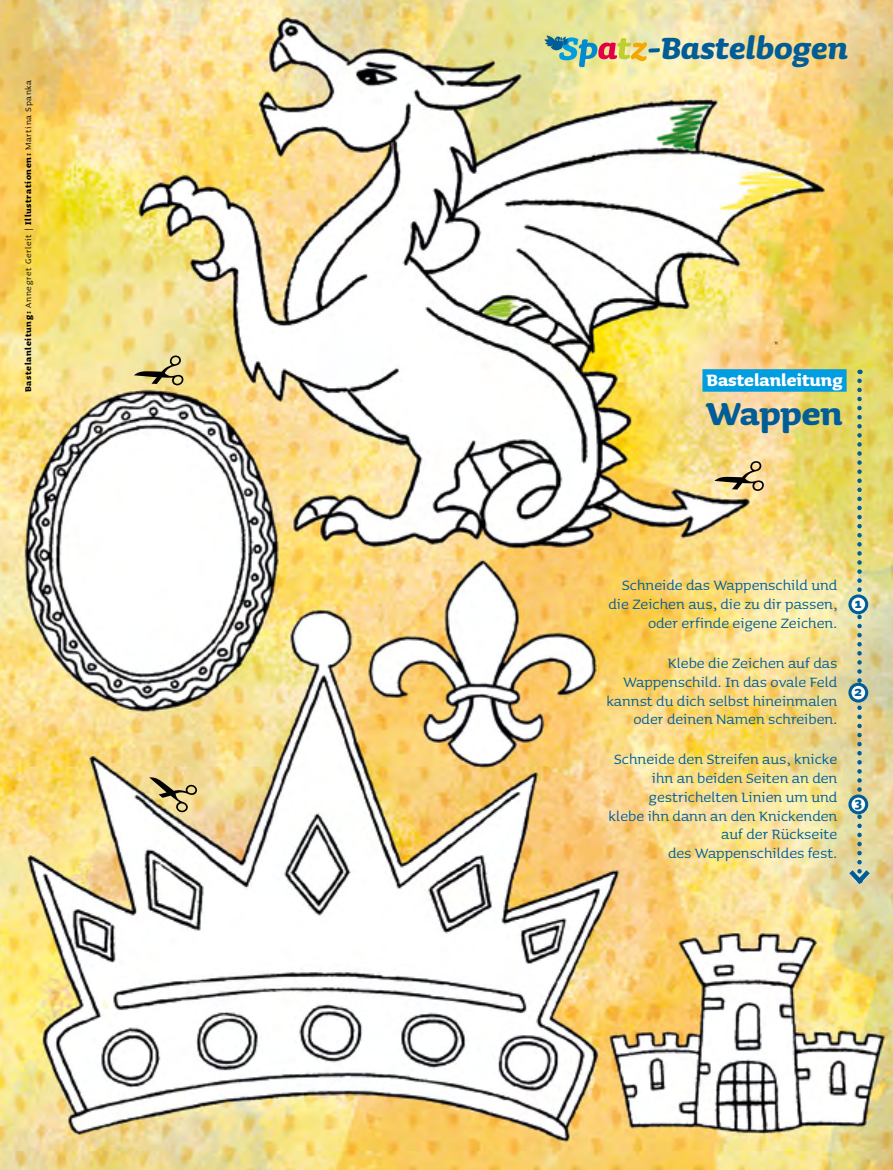
<style>
.page{position:relative;width:893px;height:1170px;background:#fff}
.page>*{position:absolute;margin:0;border:0;box-sizing:border-box;transform-origin:0 0}
.t1{font:700 40.5px "Sauna";color:#005d97}
.t2{font:italic 700 39px "Sauna";color:#005d97}
.t3{font:700 21px "Sauna";color:#fff}
.t4{font:18px/18.8px "Sauna";color:#005d97;text-align:right}
.t5{font:700 17.4px "Sauna";color:#005d97}
.t6{font:700 10.5px "Sauna";letter-spacing:.06em;color:#000}
.s1{font-weight:400}
</style>
<div class="page">
<img style="left:0;top:0;width:893px;height:1169px">
<svg style="left:544px;top:36px;width:103px;height:31px;background:#b4bd91"></svg>
<div style="left:702px;top:369px;width:145px;height:22px;background:#009ee0"></div>
<svg style="left:714px;top:461px;width:50px;height:30px"></svg>
<svg style="left:134px;top:355px;width:49px;height:30px"></svg>
<svg style="left:149px;top:777px;width:48px;height:35px;background:#b9a872"></svg>
<div style="left:841px;top:360px;width:38px;height:532px;background:#fff;opacity:.75"></div>
<svg style="left:845px;top:381px;width:29px;height:506px;background:#d4d08b"></svg>
<svg style="left:850px;top:596px;width:17px;height:16px"></svg>
<div style="left:848px;top:594px;width:20px;height:20px;border:3px solid #005d97;border-radius:50%"></div>
<svg style="left:850px;top:684px;width:17px;height:17px"></svg>
<div style="left:848px;top:682px;width:20px;height:20px;border:3px solid #005d97;border-radius:50%"></div>
<svg style="left:850px;top:796px;width:17px;height:16px"></svg>
<div style="left:848px;top:794px;width:20px;height:20px;border:3px solid #005d97;border-radius:50%"></div>
<p class="t6" style="left:23px;top:392px;width:314px;rotate:-90deg">Bastelanleitung: <span class="s1">Annegret Gerleit |</span> Illustrationen: <span class="s1">Martina Spanka</span></p>
<h2 class="t2" style="left:648px;top:27px;width:202px">-Bastelbogen</h2>
<p class="t3" style="left:706px;top:368px;width:138px">Bastelanleitung</p>
<h1 class="t1" style="left:706px;top:392px;width:138px">Wappen</h1>
<p class="t4" style="left:608px;top:576px;width:230px">Schneide das Wappenschild und die Zeichen aus, die zu dir passen, oder erfinde eigene Zeichen.</p>
<p class="t4" style="left:606px;top:653px;width:232px">Klebe die Zeichen auf das<br>Wappenschild. In das ovale Feld kannst du dich selbst hineinmalen oder deinen Namen schreiben.</p>
<p class="t4" style="left:609px;top:750px;width:230px">Schneide den Streifen aus, knicke ihn an beiden Seiten an den gestrichelten Linien um und klebe ihn dann an den Knickenden auf der Rückseite<br>des Wappenschildes fest.</p>
<p class="t5" style="left:855px;top:593px;width:8px">1</p>
<p class="t5" style="left:855px;top:682px;width:9px">2</p>
<p class="t5" style="left:855px;top:792px;width:9px">3</p>
</div>
